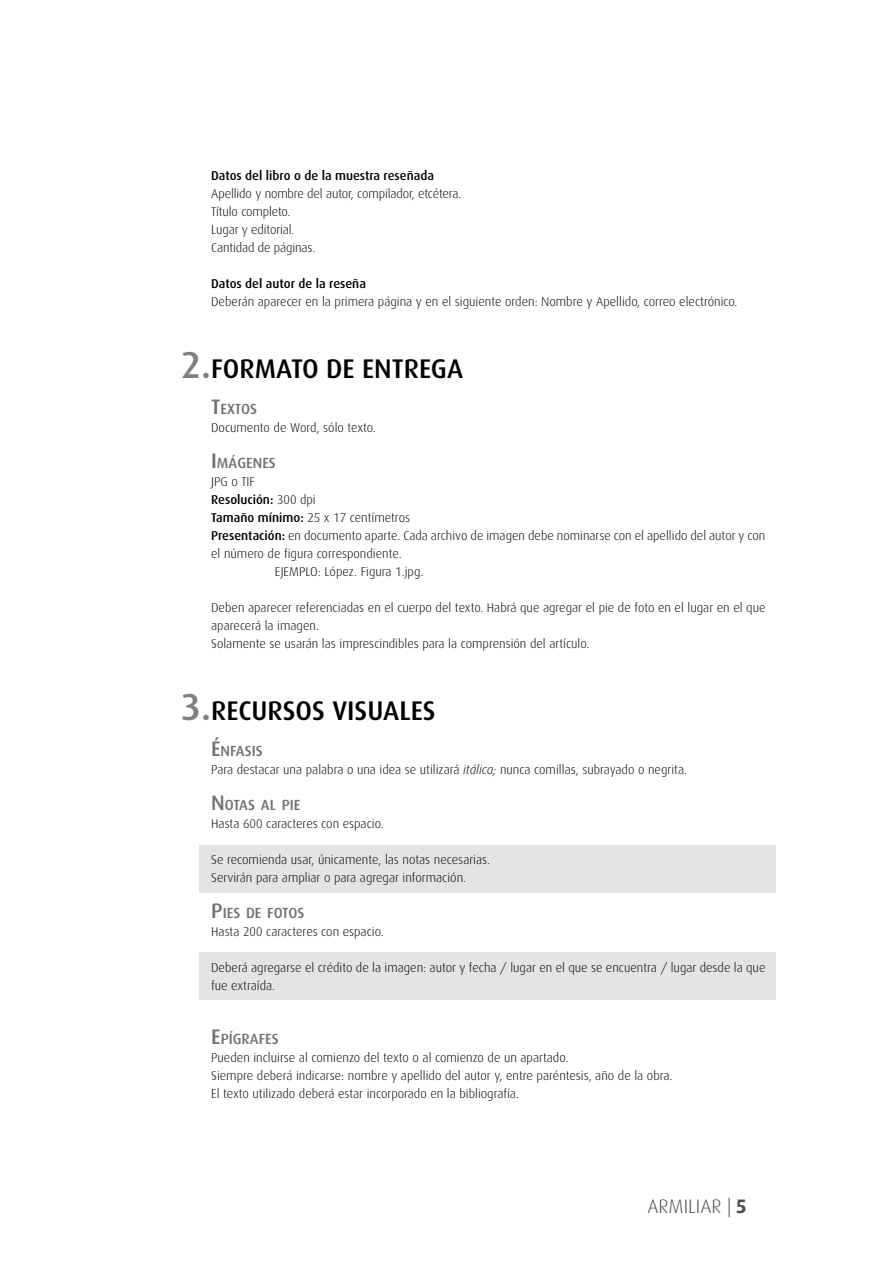
<style>
.page{position:relative;width:893px;height:1263px;background:#fff}
.page>*{position:absolute;margin:0;border:0;box-sizing:border-box;transform-origin:0 0}
.t1{font:500 37.5px "Dax";color:#808080}
.t2{font:500 27px "Dax";color:#000}
.t3{font:300 19.5px "Dax";color:#4d4d4d}
.t4{font:500 14.7px "Dax";color:#707172}
.t5{font:300 12.75px/18px "Dax";color:#000}
.t6{font:500 12.75px "Dax";color:#000}
.s1{font-size:21px}
.s2{font-weight:300}
.s3{font-weight:500}
.s4{font-style:italic}
.s5{font-weight:700}
</style>
<div class="page">
<div style="left:199px;top:952px;width:577px;height:48px;background:#e3e4e4"></div>
<div style="left:199px;top:845px;width:577px;height:48px;background:#e3e4e4"></div>
<p class="t6" style="left:211px;top:168px;width:224px">Datos del libro o de la muestra reseñada</p>
<p class="t5" style="left:211px;top:185px;width:252px">Apellido y nombre del autor, compilador, etcétera.<br>Título completo.<br>Lugar y editorial.<br>Cantidad de páginas.</p>
<p class="t6" style="left:211px;top:276px;width:156px">Datos del autor de la reseña</p>
<p class="t5" style="left:211px;top:293px;width:528px">Deberán aparecer en la primera página y en el siguiente orden: Nombre y Apellido, correo electrónico.</p>
<h1 class="t1" style="left:181px;top:344px;width:32px">2.</h1>
<h2 class="t2" style="left:211px;top:354px;width:251px">Formato de entrega</h2>
<p class="t4" style="left:211px;top:401px;width:47px"><span class="s1">T</span>EXTOS</p>
<p class="t5" style="left:211px;top:419px;width:166px">Documento de Word, sólo texto.</p>
<p class="t4" style="left:211px;top:455px;width:66px"><span class="s1">I</span> MÁGENES</p>
<p class="t5" style="left:211px;top:473px;width:45px">JPG o TIF</p>
<p class="t6" style="left:211px;top:492px;width:106px">Resolución: <span class="s2">300 dpi</span></p>
<p class="t5" style="left:211px;top:509px;width:200px"><span class="s3">Tamaño mínimo:</span> 25 x 17 centímetros</p>
<p class="t5" style="left:211px;top:527px;width:556px"><span class="s3">Presentación:</span> en documento aparte. Cada archivo de imagen debe nominarse con el apellido del autor y con</p>
<p class="t5" style="left:211px;top:545px;width:192px">el número de figura correspondiente.</p>
<p class="t5" style="left:275px;top:563px;width:150px">EJEMPLO: López. Figura 1.jpg.</p>
<p class="t5" style="left:211px;top:599px;width:556px">Deben aparecer referenciadas en el cuerpo del texto. Habrá que agregar el pie de foto en el lugar en el que aparecerá la imagen.<br>Solamente se usarán las imprescindibles para la comprensión del artículo.</p>
<h1 class="t1" style="left:181px;top:686px;width:32px">3.</h1>
<h2 class="t2" style="left:211px;top:696px;width:136px">Recursos visua</h2>
<h2 class="t2" style="left:399px;top:696px;width:36px">les</h2>
<p class="t4" style="left:211px;top:743px;width:53px"><span class="s1">É</span>NFASIS</p>
<p class="t5" style="left:211px;top:761px;width:477px">Para destacar una palabra o una idea se utilizará <span class="s4">itálica;</span> nunca comillas, subrayado o negrita.</p>
<p class="t4" style="left:211px;top:797px;width:91px"><span class="s1">N</span> OTAS AL PIE</p>
<p class="t5" style="left:211px;top:815px;width:174px">Hasta 600 caracteres con espacio.</p>
<p class="t5" style="left:211px;top:851px;width:280px">Se recomienda usar, únicamente, las notas necesarias.<br>Servirán para ampliar o para agregar información.</p>
<p class="t4" style="left:211px;top:905px;width:95px"><span class="s1">P</span>IES DE FOTOS</p>
<p class="t5" style="left:211px;top:923px;width:174px">Hasta 200 caracteres con espacio.</p>
<p class="t5" style="left:211px;top:959px;width:556px">Deberá agregarse el crédito de la imagen: autor y fecha / lugar en el que se encuentra / lugar desde la que fue extraída.</p>
<p class="t4" style="left:211px;top:1031px;width:69px"><span class="s1">E</span> PÍGRAFES</p>
<p class="t5" style="left:211px;top:1049px;width:463px">Pueden incluirse al comienzo del texto o al comienzo de un apartado.<br>Siempre deberá indicarse: nombre y apellido del autor y, entre paréntesis, año de la obra.<br>El texto utilizado deberá estar incorporado en la bibliografía.</p>
<h3 class="t3" style="left:647px;top:1196px;width:101px">ARMILIAR | <span class="s5">5</span></h3>
</div>
